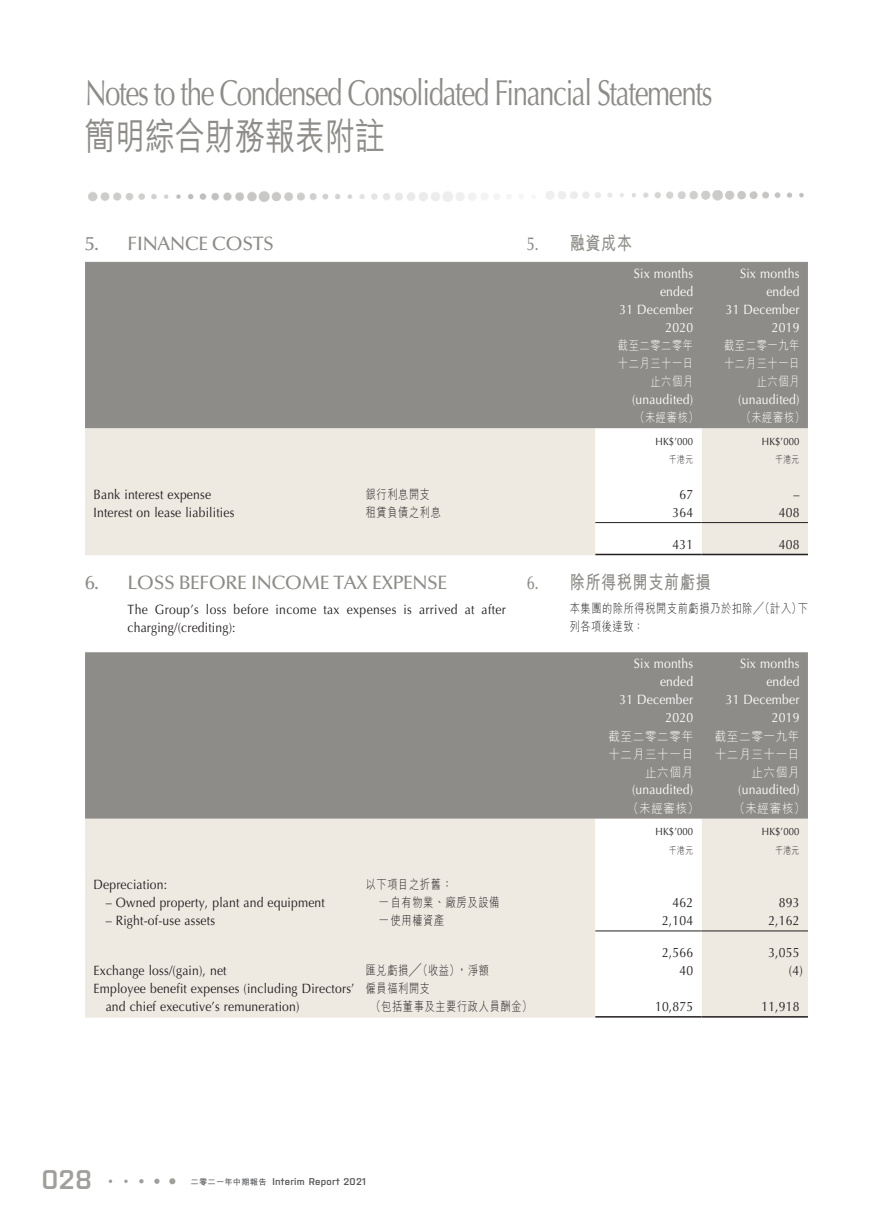
<style>
.page{position:relative;width:893px;height:1212px;background:#fff}
.page>*{position:absolute;margin:0;border:0;box-sizing:border-box;transform-origin:0 0}
.t1{font:500 37.5px "M Hei HK";color:#8d8c88;scale:.8 1}
.t2{font:36px "Optima LT Std";letter-spacing:-.05em;color:#8d8c88;scale:.77 1}
.t3{font:600 27px "Purista";color:#a09f9c}
._01_H1{font:500 19.5px "Optima LT Std";letter-spacing:-.025em;color:#8d8c88}
._001_H1_C{font:700 18.75px "M Hei HK";letter-spacing:.05em;color:#8d8c88;scale:.8 1}
._50_Table_txt{font:13.5px/18px "Optima LT Std";letter-spacing:.015em;color:#231f20;scale:.9 1}
._50_Table_txt-2{font:13.5px "Optima LT Std";letter-spacing:.015em;color:#fff;scale:.9 1}
._00_txt{font:13.5px/18px "Optima LT Std";letter-spacing:.03em;color:#231f20;scale:.9 1}
._50_Table_txt-3{font:300 12.75px/17.4px "M Hei HK";letter-spacing:.065em;color:#231f20;scale:.8 1}
._50_Table_txt-4{font:300 12.75px "M Hei HK";letter-spacing:.065em;color:#fff;scale:.8 1}
._50_Table_txt-5{font:300 12.75px "M Hei HK";letter-spacing:.065em;color:#fff;scale:.9 1}
._000_txt_C{font:300 12.75px/18px "M Hei HK";letter-spacing:.06em;color:#231f20;scale:.8 1}
._50_Table_txt-6{font:10.5px "Optima LT Std";letter-spacing:.015em;color:#231f20;scale:.9 1}
.t4{font:600 9.75px "Purista";letter-spacing:.03em;color:#57585a}
._50_Table_txt-7{font:300 9.75px "M Hei HK";letter-spacing:.065em;color:#231f20;scale:.8 1}
.s1{font-family:"Optima LT Std";font-weight:500}
.s2{font-size:13.5px}
.s3{font-family:"M Hei HK";font-weight:700;font-size:8.25px}
</style>
<div class="page">
<svg style="left:169px;top:1178px;width:6px;height:6px"></svg>
<svg style="left:154px;top:1178px;width:6px;height:6px"></svg>
<svg style="left:139px;top:1179px;width:5px;height:4px"></svg>
<svg style="left:124px;top:1179px;width:4px;height:4px"></svg>
<svg style="left:109px;top:1179px;width:3px;height:4px"></svg>
<img style="left:88px;top:190px;width:716px;height:12px">
<div style="left:85px;top:262px;width:723px;height:166px;background:#8d8c88"></div>
<div style="left:85px;top:428px;width:723px;height:127px;background:#eee9e1"></div>
<svg style="left:595px;top:428px;width:107px;height:126px"></svg>
<hr style="left:595px;top:522px;width:107px;height:1px;background:#231f20">
<hr style="left:702px;top:522px;width:106px;height:1px;background:#231f20">
<hr style="left:595px;top:554px;width:107px;height:1px;background:#231f20">
<hr style="left:702px;top:554px;width:106px;height:1px;background:#231f20">
<div style="left:85px;top:652px;width:723px;height:167px;background:#8d8c88"></div>
<div style="left:85px;top:819px;width:723px;height:198px;background:#eee9e1"></div>
<svg style="left:595px;top:819px;width:107px;height:197px"></svg>
<hr style="left:595px;top:930px;width:107px;height:1px;background:#231f20">
<hr style="left:702px;top:930px;width:106px;height:1px;background:#231f20">
<hr style="left:595px;top:1016px;width:107px;height:1px;background:#231f20">
<hr style="left:702px;top:1016px;width:106px;height:1px;background:#231f20">
<h2 class="t2" style="left:85px;top:72px;width:816px">Notes to the Condensed Consolidated Financial Statements</h2>
<h1 class="t1" style="left:85px;top:109px;width:376px">簡明綜合財務報表附註</h1>
<p class="_01_H1" style="left:85px;top:233px;width:190px">5. FINANCE COSTS</p>
<p class="_001_H1_C" style="left:527px;top:229px;width:132px"><span class="s1">5.</span> 融資成本</p>
<p class="_50_Table_txt-2" style="left:634px;top:265px;width:67px">Six months</p>
<p class="_50_Table_txt-2" style="left:660px;top:283px;width:38px">ended</p>
<p class="_50_Table_txt-2" style="left:619px;top:301px;width:83px">31 December</p>
<p class="_50_Table_txt-2" style="left:666px;top:319px;width:32px">2020</p>
<p class="_50_Table_txt-4" style="left:618px;top:337px;width:96px">截至二零二零年</p>
<p class="_50_Table_txt-4" style="left:618px;top:355px;width:96px">十二月三十一日</p>
<p class="_50_Table_txt-4" style="left:650px;top:373px;width:55px">止六個月</p>
<p class="_50_Table_txt-2" style="left:740px;top:265px;width:67px">Six months</p>
<p class="_50_Table_txt-2" style="left:766px;top:283px;width:38px">ended</p>
<p class="_50_Table_txt-2" style="left:726px;top:301px;width:83px">31 December</p>
<p class="_50_Table_txt-2" style="left:772px;top:319px;width:32px">2019</p>
<p class="_50_Table_txt-4" style="left:724px;top:337px;width:96px">截至二零一九年</p>
<p class="_50_Table_txt-4" style="left:724px;top:355px;width:96px">十二月三十一日</p>
<p class="_50_Table_txt-4" style="left:757px;top:373px;width:55px">止六個月</p>
<p class="_50_Table_txt-2" style="left:632px;top:391px;width:69px">(unaudited)</p>
<p class="_50_Table_txt-2" style="left:738px;top:391px;width:69px">(unaudited)</p>
<p class="_50_Table_txt-4" style="left:635px;top:409px;width:81px">（未經審核）</p>
<p class="_50_Table_txt-4" style="left:741px;top:409px;width:81px">（未經審核）</p>
<p class="_50_Table_txt-6" style="left:656px;top:435px;width:43px">HK$’000</p>
<p class="_50_Table_txt-6" style="left:762px;top:435px;width:43px">HK$’000</p>
<p class="_50_Table_txt-7" style="left:669px;top:453px;width:32px">千港元</p>
<p class="_50_Table_txt-7" style="left:775px;top:453px;width:32px">千港元</p>
<p class="_50_Table_txt" style="left:94px;top:485px;width:132px">Bank interest expense</p>
<p class="_50_Table_txt-3" style="left:366px;top:485px;width:82px">銀行利息開支</p>
<p class="_50_Table_txt" style="left:679px;top:485px;width:17px">67</p>
<p class="_50_Table_txt" style="left:793px;top:485px;width:8px">–</p>
<p class="_50_Table_txt" style="left:94px;top:503px;width:158px">Interest on lease liabilities</p>
<p class="_50_Table_txt-3" style="left:366px;top:503px;width:96px">租賃負債之利息</p>
<p class="_50_Table_txt" style="left:672px;top:503px;width:24px">364</p>
<p class="_50_Table_txt" style="left:779px;top:503px;width:24px">408</p>
<p class="_50_Table_txt" style="left:672px;top:536px;width:24px">431</p>
<p class="_50_Table_txt" style="left:779px;top:536px;width:24px">408</p>
<p class="_01_H1" style="left:85px;top:572px;width:364px">6. LOSS BEFORE INCOME TAX EXPENSE</p>
<p class="_00_txt" style="left:128px;top:600px;width:422px">The Group’s loss before income tax expenses is arrived at after charging/(crediting):</p>
<p class="_50_Table_txt-2" style="left:634px;top:655px;width:67px">Six months</p>
<p class="_50_Table_txt-2" style="left:660px;top:673px;width:38px">ended</p>
<p class="_50_Table_txt-2" style="left:619px;top:691px;width:83px">31 December</p>
<p class="_50_Table_txt-2" style="left:666px;top:709px;width:32px">2020</p>
<p class="_001_H1_C" style="left:527px;top:568px;width:231px"><span class="s1">6.</span> 除所得稅開支前虧損</p>
<p class="_000_txt_C" style="left:570px;top:599px;width:299px">本集團的除所得稅開支前虧損乃於扣除╱（計入）下列各項後達致：</p>
<p class="_50_Table_txt-2" style="left:740px;top:655px;width:67px">Six months</p>
<p class="_50_Table_txt-2" style="left:766px;top:673px;width:38px">ended</p>
<p class="_50_Table_txt-2" style="left:726px;top:691px;width:83px">31 December</p>
<p class="_50_Table_txt-2" style="left:772px;top:709px;width:32px">2019</p>
<p class="_50_Table_txt-5" style="left:608px;top:727px;width:96px">截至二零二零年</p>
<p class="_50_Table_txt-5" style="left:608px;top:745px;width:96px">十二月三十一日</p>
<p class="_50_Table_txt-5" style="left:645px;top:763px;width:55px">止六個月</p>
<p class="_50_Table_txt-5" style="left:715px;top:727px;width:96px">截至二零一九年</p>
<p class="_50_Table_txt-5" style="left:715px;top:745px;width:96px">十二月三十一日</p>
<p class="_50_Table_txt-5" style="left:751px;top:763px;width:55px">止六個月</p>
<p class="_50_Table_txt-2" style="left:632px;top:781px;width:69px">(unaudited)</p>
<p class="_50_Table_txt-2" style="left:738px;top:781px;width:69px">(unaudited)</p>
<p class="_50_Table_txt-5" style="left:627px;top:799px;width:81px">（未經審核）</p>
<p class="_50_Table_txt-5" style="left:734px;top:799px;width:81px">（未經審核）</p>
<p class="_50_Table_txt-6" style="left:656px;top:826px;width:43px">HK$’000</p>
<p class="_50_Table_txt-6" style="left:762px;top:826px;width:43px">HK$’000</p>
<p class="_50_Table_txt-7" style="left:669px;top:843px;width:32px">千港元</p>
<p class="_50_Table_txt-7" style="left:775px;top:843px;width:32px">千港元</p>
<p class="_50_Table_txt" style="left:94px;top:876px;width:83px">Depreciation:</p>
<p class="_50_Table_txt-3" style="left:366px;top:875px;width:111px">以下項目之折舊<span class="s2">：</span></p>
<p class="_50_Table_txt" style="left:106px;top:894px;width:245px">– Owned property, plant and equipment</p>
<p class="_50_Table_txt-3" style="left:378px;top:893px;width:154px"><span class="s2">－</span>自有物業<span class="s2">、</span>廠房及設備</p>
<p class="_50_Table_txt" style="left:672px;top:894px;width:24px">462</p>
<p class="_50_Table_txt" style="left:779px;top:894px;width:24px">893</p>
<p class="_50_Table_txt" style="left:106px;top:912px;width:123px">– Right-of-use assets</p>
<p class="_50_Table_txt-3" style="left:378px;top:911px;width:85px"><span class="s2">－</span>使用權資產</p>
<p class="_50_Table_txt" style="left:662px;top:912px;width:36px">2,104</p>
<p class="_50_Table_txt" style="left:768px;top:912px;width:36px">2,162</p>
<p class="_50_Table_txt" style="left:662px;top:944px;width:36px">2,566</p>
<p class="_50_Table_txt" style="left:768px;top:944px;width:36px">3,055</p>
<p class="_50_Table_txt" style="left:94px;top:962px;width:149px">Exchange loss/(gain), net</p>
<p class="_50_Table_txt-3" style="left:366px;top:961px;width:156px">匯兌虧損<span class="s2">╱</span>（收益）<span class="s2">，</span>淨額</p>
<p class="_50_Table_txt" style="left:679px;top:962px;width:17px">40</p>
<p class="_50_Table_txt" style="left:789px;top:962px;width:17px">(4)</p>
<p class="_50_Table_txt" style="left:106px;top:980px;width:278px;text-indent:-12px">Employee benefit expenses (including Directors’ and chief executive’s remuneration)</p>
<p class="_50_Table_txt-3" style="left:371px;top:979px;width:203px;text-indent:-5px">僱員福利開支<br>（包括董事及主要行政人員酬金）</p>
<p class="_50_Table_txt" style="left:655px;top:998px;width:44px">10,875</p>
<p class="_50_Table_txt" style="left:761px;top:998px;width:44px">11,918</p>
<h3 class="t3" style="left:42px;top:1159px;width:52px">028</h3>
<p class="t4" style="left:191px;top:1174px;width:177px"><span class="s3">二零二一年中期報告</span> Interim Report 2021</p>
</div>
